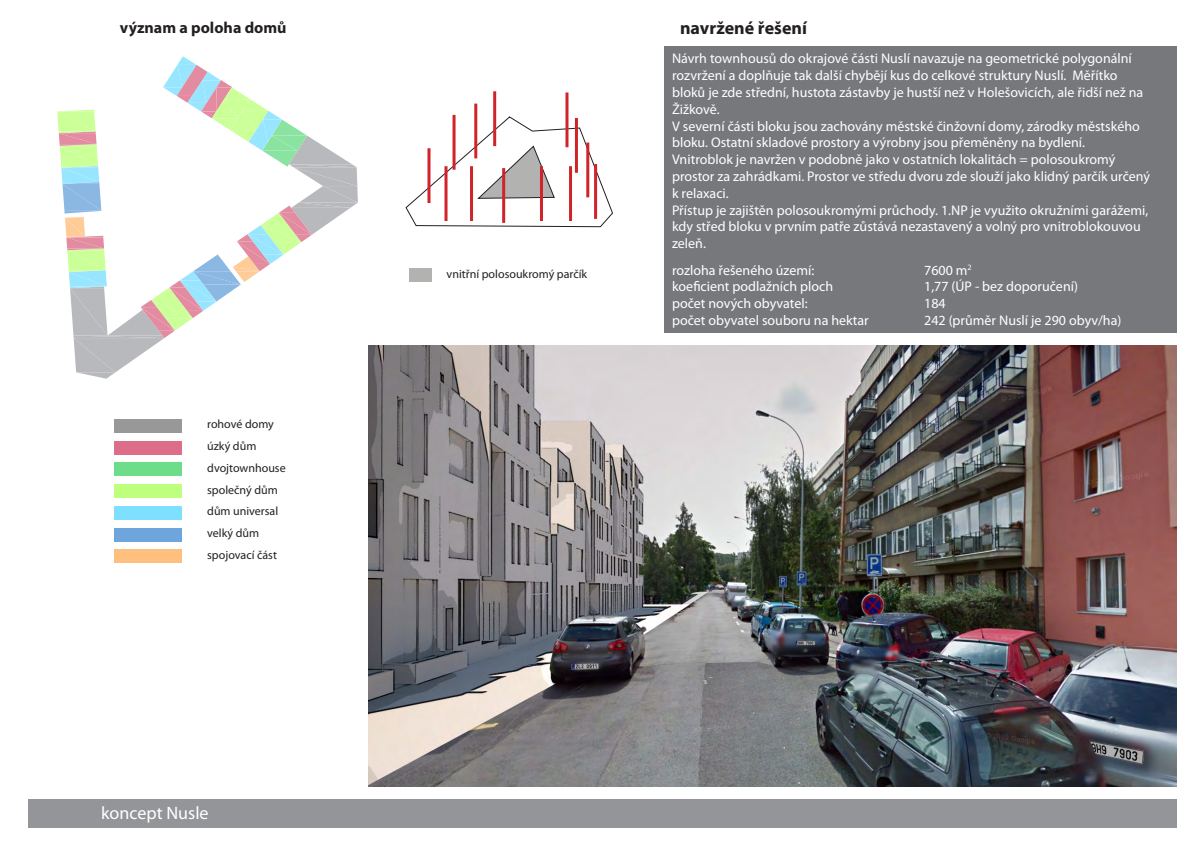
<style>
.page{position:relative;width:1191px;height:842px;background:#fff}
.page>*{position:absolute;margin:0;border:0;box-sizing:border-box;transform-origin:0 0}
.t1{font:700 18px "Myriad Pro";color:#231f20}
.t2{font:18px "Myriad Pro";color:#fff}
.t3{font:700 16px "Myriad Pro";color:#231f20}
.t4{font:14px/16.8px "Myriad Pro";color:#fff}
.t5{font:12px "Myriad Pro";color:#231f20}
</style>
<div class="page">
<div style="left:28px;top:799px;width:1148px;height:29px;background:#939598"></div>
<div style="left:664px;top:46px;width:512px;height:286px;background:#76787b"></div>
<img style="left:369px;top:346px;width:807px;height:441px">
<div style="left:114px;top:419px;width:67px;height:14px;background:#989898"></div>
<div style="left:114px;top:441px;width:67px;height:13px;background:#dd6e8a"></div>
<div style="left:114px;top:463px;width:67px;height:13px;background:#6edd8a"></div>
<div style="left:114px;top:484px;width:67px;height:14px;background:#bfff7e"></div>
<div style="left:114px;top:506px;width:67px;height:13px;background:#7edfff"></div>
<div style="left:114px;top:528px;width:67px;height:13px;background:#6ea5dd"></div>
<div style="left:114px;top:550px;width:67px;height:13px;background:#ffbf7e"></div>
<svg style="left:405px;top:115px;width:208px;height:113px"></svg>
<hr style="left:586px;top:143px;width:3px;height:54px;background:#d1232a">
<hr style="left:594px;top:164px;width:3px;height:55px;background:#d1232a">
<hr style="left:569px;top:166px;width:3px;height:55px;background:#d1232a">
<hr style="left:540px;top:166px;width:3px;height:55px;background:#d1232a">
<hr style="left:502px;top:168px;width:3px;height:55px;background:#d1232a">
<hr style="left:470px;top:166px;width:3px;height:55px;background:#d1232a">
<hr style="left:444px;top:166px;width:3px;height:55px;background:#d1232a">
<hr style="left:427px;top:148px;width:3px;height:55px;background:#d1232a">
<hr style="left:493px;top:91px;width:3px;height:55px;background:#d1232a">
<hr style="left:474px;top:104px;width:3px;height:54px;background:#d1232a">
<hr style="left:452px;top:115px;width:3px;height:55px;background:#d1232a">
<hr style="left:575px;top:118px;width:3px;height:55px;background:#d1232a">
<hr style="left:565px;top:92px;width:3px;height:55px;background:#d1232a">
<div style="left:409px;top:268px;width:23px;height:13px;background:#b2b2b1"></div>
<svg style="left:57px;top:56px;width:301px;height:323px"></svg>
<p class="t3" style="left:120px;top:17px;width:168px">význam a poloha domů</p>
<p class="t5" style="left:207px;top:417px;width:68px">rohové domy</p>
<p class="t5" style="left:207px;top:439px;width:51px">úzký dům</p>
<p class="t5" style="left:207px;top:460px;width:80px">dvojtownhouse</p>
<p class="t5" style="left:207px;top:482px;width:72px">společný dům</p>
<p class="t5" style="left:207px;top:504px;width:72px">dům universal</p>
<p class="t5" style="left:207px;top:526px;width:53px">velký dům</p>
<p class="t5" style="left:207px;top:547px;width:71px">spojovací část</p>
<p class="t2" style="left:101px;top:802px;width:109px">koncept Nusle</p>
<p class="t5" style="left:446px;top:266px;width:142px">vnitřní polosoukromý parčík</p>
<p class="t1" style="left:680px;top:16px;width:128px">navržené řešení</p>
<p class="t4" style="left:672px;top:50px;width:473px">Návrh townhousů do okrajové části Nuslí navazuje na geometrické polygonální rozvržení a doplňuje tak další chybějí kus do celkové struktury Nuslí. Měřítko bloků je zde střední, hustota zástavby je hustší než v Holešovicích, ale řidší než na Žižkově.</p>
<p class="t4" style="left:672px;top:117px;width:469px">V severní části bloku jsou zachovány městské činžovní domy, zárodky městského bloku. Ostatní skladové prostory a výrobny jsou přeměněny na bydlení.</p>
<p class="t4" style="left:672px;top:151px;width:479px">Vnitroblok je navržen v podobně jako v ostatních lokalitách = polosoukromý prostor za zahrádkami. Prostor ve středu dvoru zde slouží jako klidný parčík určený k relaxaci.</p>
<p class="t4" style="left:672px;top:201px;width:478px">Přístup je zajištěn polosoukromými průchody. 1.NP je využito okružními garážemi, kdy střed bloku v prvním patře zůstává nezastavený a volný pro vnitroblokouvou zeleň.</p>
<p class="t4" style="left:672px;top:261px;width:144px">rozloha řešeného území:</p>
<p class="t4" style="left:924px;top:261px;width:49px">7600 m<sup>2</sup></p>
<p class="t4" style="left:672px;top:278px;width:163px">koeficient podlažních ploch</p>
<p class="t4" style="left:924px;top:278px;width:155px">1,77 (ÚP - bez doporučení)</p>
<p class="t4" style="left:672px;top:295px;width:137px">počet nových obyvatel:</p>
<p class="t4" style="left:924px;top:295px;width:23px">184</p>
<p class="t4" style="left:672px;top:312px;width:198px">počet obyvatel souboru na hektar</p>
<p class="t4" style="left:924px;top:312px;width:199px">242 (průměr Nuslí je 290 obyv/ha)</p>
</div>
